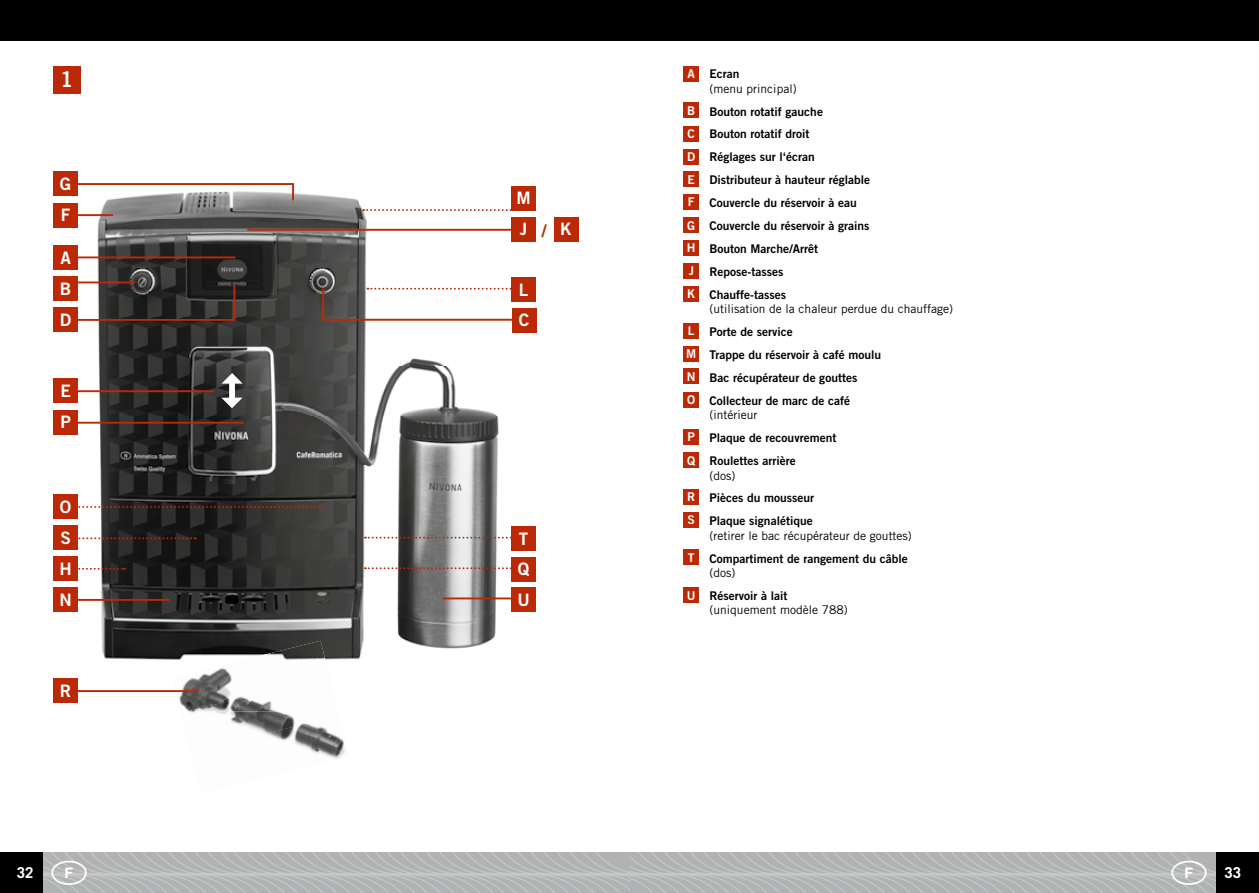
<style>
.page{position:relative;width:1259px;height:893px;background:#fff}
.page>*{position:absolute;margin:0;border:0;box-sizing:border-box;transform-origin:0 0}
.t1{font:21.45px "Trade Gothic LT Std Bd 2";color:#fff}
.t2{font:17.1px/31.2px "Trade Gothic LT Std Bd 2";color:#fff;text-align:justify}
.t3{font:700 15px "Trade Gothic LT Std";color:#fff}
.t4{font:12.15px/23.1px "Trade Gothic LT Std Bd 2";color:#fff}
.t5{font:12px/23px "Trade Gothic LT Std Bd 2";color:#000}
.t6{font:12px "Trade Gothic LT Std";color:#000}
.s1{color:#bc2906}
</style>
<div class="page">
<img style="left:190px;top:712px;width:99px;height:3px">
<img style="left:231px;top:715px;width:114px;height:44px">
<img style="left:62px;top:171px;width:446px;height:489px">
<img style="left:172px;top:641px;width:157px;height:69px">
<img style="left:187px;top:676px;width:142px;height:36px">
<svg style="left:221px;top:373px;width:22px;height:35px"></svg>
<div style="left:53px;top:66px;width:27px;height:27px;background:#bc2906"></div>
<div style="left:53px;top:245px;width:25px;height:25px;background:#bc2906"></div>
<div style="left:53px;top:276px;width:25px;height:25px;background:#bc2906"></div>
<div style="left:512px;top:308px;width:24px;height:24px;background:#bc2906"></div>
<div style="left:53px;top:308px;width:25px;height:24px;background:#bc2906"></div>
<div style="left:53px;top:378px;width:25px;height:25px;background:#bc2906"></div>
<div style="left:53px;top:410px;width:25px;height:25px;background:#bc2906"></div>
<div style="left:53px;top:525px;width:25px;height:25px;background:#bc2906"></div>
<div style="left:53px;top:494px;width:25px;height:25px;background:#bc2906"></div>
<div style="left:53px;top:587px;width:25px;height:25px;background:#bc2906"></div>
<div style="left:53px;top:678px;width:25px;height:25px;background:#bc2906"></div>
<div style="left:53px;top:556px;width:25px;height:25px;background:#bc2906"></div>
<div style="left:53px;top:203px;width:25px;height:24px;background:#bc2906"></div>
<div style="left:53px;top:172px;width:25px;height:24px;background:#bc2906"></div>
<div style="left:511px;top:186px;width:25px;height:25px;background:#bc2906"></div>
<div style="left:553px;top:217px;width:25px;height:24px;background:#bc2906"></div>
<div style="left:511px;top:277px;width:25px;height:25px;background:#bc2906"></div>
<div style="left:511px;top:557px;width:25px;height:24px;background:#bc2906"></div>
<div style="left:511px;top:526px;width:25px;height:25px;background:#bc2906"></div>
<div style="left:511px;top:587px;width:25px;height:25px;background:#bc2906"></div>
<div style="left:511px;top:217px;width:25px;height:24px;background:#bc2906"></div>
<hr style="left:75px;top:256px;width:160px;height:2px;background:#bc2906">
<hr style="left:75px;top:214px;width:38px;height:2px;background:#bc2906">
<svg style="left:73px;top:182px;width:222px;height:20px"></svg>
<hr style="left:75px;top:390px;width:139px;height:2px;background:#bc2906">
<hr style="left:75px;top:422px;width:169px;height:2px;background:#bc2906">
<svg style="left:78px;top:537px;width:118px;height:2px"></svg>
<svg style="left:78px;top:506px;width:244px;height:2px"></svg>
<hr style="left:75px;top:599px;width:95px;height:2px;background:#bc2906">
<hr style="left:75px;top:690px;width:124px;height:2px;background:#bc2906">
<svg style="left:363px;top:209px;width:148px;height:2px"></svg>
<svg style="left:321px;top:287px;width:191px;height:35px"></svg>
<svg style="left:365px;top:567px;width:146px;height:2px"></svg>
<svg style="left:365px;top:537px;width:146px;height:2px"></svg>
<hr style="left:443px;top:597px;width:70px;height:2px;background:#bc2906">
<hr style="left:247px;top:229px;width:266px;height:2px;background:#bc2906">
<hr style="left:75px;top:281px;width:60px;height:2px;background:#bc2906">
<svg style="left:78px;top:568px;width:47px;height:2px"></svg>
<svg style="left:73px;top:284px;width:163px;height:38px;background:#524542"></svg>
<div style="left:684px;top:66px;width:15px;height:16px;background:#bc2906"></div>
<div style="left:684px;top:103px;width:15px;height:15px;background:#bc2906"></div>
<div style="left:684px;top:323px;width:15px;height:15px;background:#bc2906"></div>
<div style="left:684px;top:240px;width:15px;height:15px;background:#bc2906"></div>
<div style="left:684px;top:126px;width:15px;height:16px;background:#bc2906"></div>
<div style="left:684px;top:346px;width:15px;height:15px;background:#bc2906"></div>
<div style="left:684px;top:149px;width:15px;height:15px;background:#bc2906"></div>
<div style="left:684px;top:369px;width:15px;height:15px;background:#bc2906"></div>
<div style="left:684px;top:263px;width:15px;height:15px;background:#bc2906"></div>
<div style="left:684px;top:172px;width:15px;height:15px;background:#bc2906"></div>
<div style="left:684px;top:392px;width:15px;height:16px;background:#bc2906"></div>
<div style="left:684px;top:286px;width:15px;height:15px;background:#bc2906"></div>
<div style="left:684px;top:194px;width:15px;height:16px;background:#bc2906"></div>
<div style="left:684px;top:429px;width:15px;height:16px;background:#bc2906"></div>
<div style="left:684px;top:218px;width:15px;height:15px;background:#bc2906"></div>
<div style="left:684px;top:452px;width:15px;height:16px;background:#bc2906"></div>
<div style="left:684px;top:489px;width:15px;height:16px;background:#bc2906"></div>
<div style="left:684px;top:512px;width:15px;height:16px;background:#bc2906"></div>
<div style="left:684px;top:550px;width:15px;height:15px;background:#bc2906"></div>
<div style="left:684px;top:588px;width:15px;height:15px;background:#bc2906"></div>
<div style="left:0;top:0;width:1259px;height:40px;background:#000"></div>
<div style="left:1216px;top:853px;width:43px;height:40px;background:#000"></div>
<div style="left:0;top:853px;width:42px;height:40px;background:#000"></div>
<svg style="left:42px;top:853px;width:1174px;height:40px;background:#b5b6b7"></svg>
<h1 class="t1" style="left:60px;top:66px;width:15px">1</h1>
<h2 class="t2" style="left:60px;top:168px;width:13px">G</h2>
<h2 class="t2" style="left:61px;top:199px;width:11px">F</h2>
<h2 class="t2" style="left:60px;top:242px;width:13px">A B D</h2>
<h2 class="t2" style="left:60px;top:375px;width:12px">E<br>P</h2>
<h2 class="t2" style="left:60px;top:491px;width:13px">O</h2>
<h2 class="t2" style="left:60px;top:522px;width:12px">S</h2>
<h2 class="t2" style="left:59px;top:553px;width:14px">H</h2>
<h2 class="t2" style="left:59px;top:584px;width:14px">N</h2>
<h2 class="t2" style="left:60px;top:675px;width:13px">R</h2>
<h2 class="t2" style="left:516px;top:182px;width:16px">M</h2>
<h2 class="t2" style="left:520px;top:213px;width:28px">J <span class="s1">/</span></h2>
<h2 class="t2" style="left:560px;top:213px;width:13px">K</h2>
<h2 class="t2" style="left:519px;top:274px;width:11px">L</h2>
<h2 class="t2" style="left:519px;top:304px;width:12px">C</h2>
<h2 class="t2" style="left:519px;top:523px;width:11px">T</h2>
<h2 class="t2" style="left:518px;top:553px;width:13px">Q</h2>
<h2 class="t2" style="left:517px;top:583px;width:14px">U</h2>
<p class="t4" style="left:687px;top:62px;width:9px">A</p>
<p class="t4" style="left:687px;top:98px;width:10px">B</p>
<p class="t4" style="left:687px;top:122px;width:9px">C</p>
<p class="t4" style="left:687px;top:145px;width:10px">D</p>
<p class="t4" style="left:687px;top:168px;width:9px">E</p>
<p class="t4" style="left:688px;top:190px;width:8px">F</p>
<p class="t4" style="left:687px;top:214px;width:10px">G</p>
<p class="t4" style="left:687px;top:236px;width:10px">H</p>
<p class="t4" style="left:688px;top:259px;width:7px">J</p>
<p class="t4" style="left:687px;top:282px;width:10px">K</p>
<p class="t4" style="left:688px;top:319px;width:8px">L</p>
<p class="t4" style="left:686px;top:342px;width:12px">M</p>
<p class="t4" style="left:687px;top:365px;width:10px">N</p>
<p class="t4" style="left:687px;top:388px;width:10px">O</p>
<p class="t4" style="left:687px;top:425px;width:9px">P</p>
<p class="t4" style="left:687px;top:448px;width:10px">Q</p>
<p class="t4" style="left:687px;top:485px;width:10px">R<br>S</p>
<p class="t4" style="left:688px;top:545px;width:8px">T</p>
<p class="t4" style="left:687px;top:584px;width:10px">U</p>
<p class="t5" style="left:709px;top:62px;width:31px">Ecran</p>
<p class="t6" style="left:709px;top:81px;width:89px">(menu principal)</p>
<p class="t5" style="left:709px;top:100px;width:162px">Bouton rotatif gauche<br>Bouton rotatif droit<br>Réglages sur l‘écran<br>Distributeur à hauteur réglable<br>Couvercle du réservoir à eau<br>Couvercle du réservoir à grains<br>Bouton Marche/Arrêt<br>Repose-tasses<br>Chauffe-tasses</p>
<p class="t6" style="left:709px;top:302px;width:245px">(utilisation de la chaleur perdue du chauffage)</p>
<p class="t5" style="left:709px;top:320px;width:173px">Porte de service<br>Trappe du réservoir à café moulu<br>Bac récupérateur de gouttes<br>Collecteur de marc de café</p>
<p class="t6" style="left:709px;top:408px;width:49px">(intérieur</p>
<p class="t5" style="left:709px;top:426px;width:128px">Plaque de recouvrement<br>Roulettes arrière</p>
<p class="t6" style="left:709px;top:468px;width:27px">(dos)</p>
<p class="t5" style="left:709px;top:486px;width:106px">Pièces du mousseur<br>Plaque signalétique</p>
<p class="t6" style="left:709px;top:528px;width:204px">(retirer le bac récupérateur de gouttes)</p>
<p class="t5" style="left:709px;top:547px;width:199px">Compartiment de rangement du câble</p>
<p class="t6" style="left:709px;top:565px;width:27px">(dos)</p>
<p class="t5" style="left:709px;top:584px;width:79px">Réservoir à lait</p>
<p class="t6" style="left:709px;top:603px;width:140px">(uniquement modèle 788)</p>
<p class="t3" style="left:17px;top:863px;width:18px">32</p>
<p class="t3" style="left:1224px;top:863px;width:18px">33</p>
</div>
